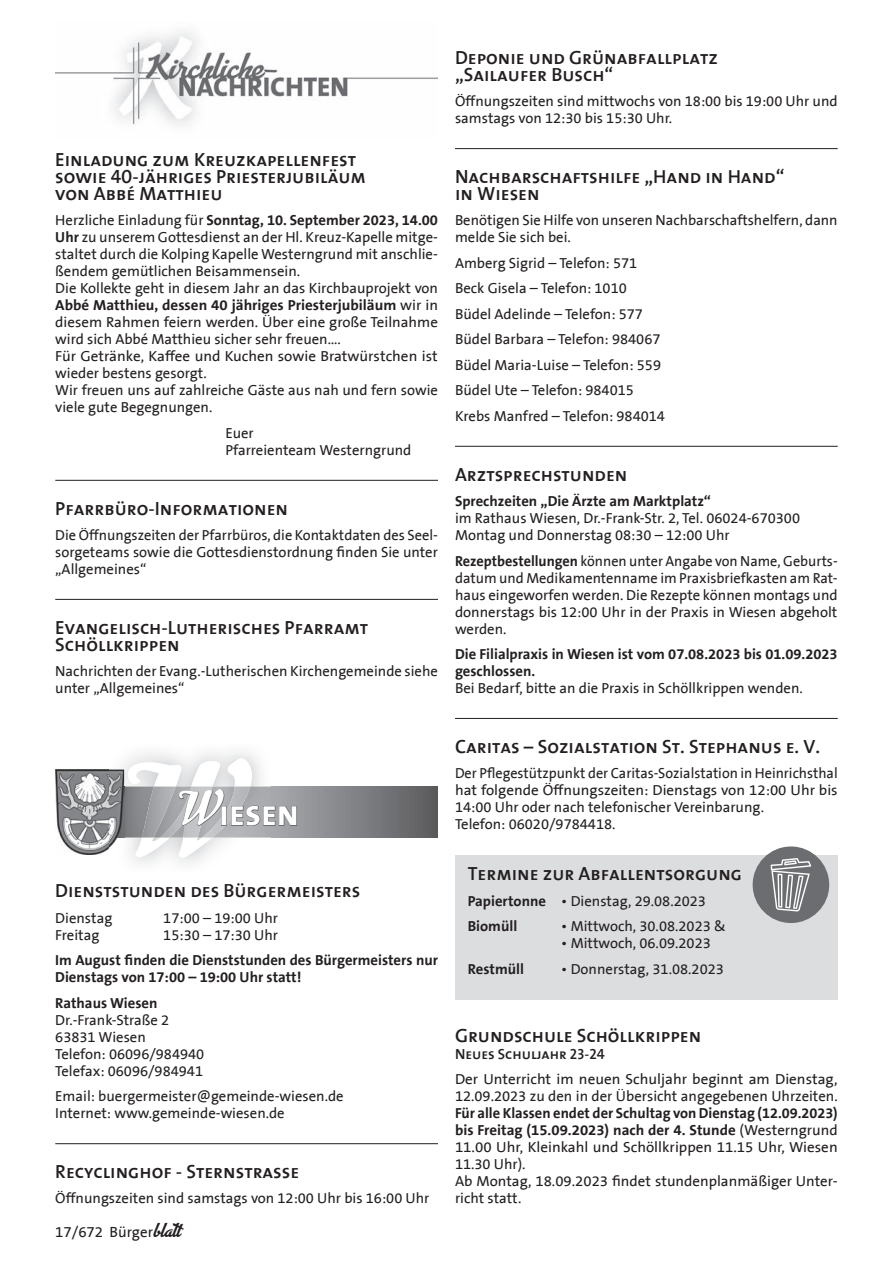
<style>
.page{position:relative;width:893px;height:1263px;background:#fff}
.page>*{position:absolute;margin:0;border:0;box-sizing:border-box;transform-origin:0 0}
.t1{font:800 27.75px "The Sans B8";letter-spacing:.04em;color:#fff;scale:1.08 1}
.t2{font:19.2px/17px "The Sans Semi Bold Caps";color:#231f20}
.t3{font:15px "The Sans B5 Plain";color:#231f20}
.t4{font:14.7px/17px "The Sans B5 Plain";color:#231f20}
.t5{font:700 14.7px/17px "The Sans B7";color:#231f20}
.t6{font:14.7px "The Sans Semi Bold Caps";color:#231f20}
.s1{font-family:"The Sans B5 Plain";font-weight:400}
.s2{font-family:"The Sans B7";font-weight:700}
.s3{font-family:"Advertising Script";font-weight:700;font-size:40.5px}
.s4{font-family:"Advertising Script";font-weight:700;font-size:16.5px}
</style>
<div class="page">
<hr style="left:455px;top:148px;width:383px;height:1px;background:#231f20">
<hr style="left:455px;top:446px;width:383px;height:1px;background:#231f20">
<hr style="left:455px;top:718px;width:383px;height:1px;background:#231f20">
<div style="left:455px;top:855px;width:383px;height:144px;background:#dcdddf"></div>
<div style="left:753px;top:846px;width:76px;height:77px;background:#6c6d70;border-radius:50%"></div>
<svg style="left:771px;top:858px;width:40px;height:53px"></svg>
<hr style="left:55px;top:480px;width:383px;height:1px;background:#231f20">
<hr style="left:55px;top:599px;width:383px;height:1px;background:#231f20">
<hr style="left:55px;top:1143px;width:383px;height:1px;background:#231f20">
<img style="left:55px;top:31px;width:383px;height:95px">
<img style="left:122px;top:751px;width:133px;height:113px">
<svg style="left:297px;top:786px;width:141px;height:51px;background:#7a7c7f"></svg>
<img style="left:124px;top:786px;width:4px;height:51px">
<svg style="left:128px;top:758px;width:169px;height:100px"></svg>
<img style="left:55px;top:769px;width:69px;height:85px">
<h2 class="t2" style="left:55px;top:150px;width:312px">Einladung zum Kreuzkapellenfest sowie 40-jähriges Priesterjubiläum von Abbé Matthieu</h2>
<p class="t5" style="left:55px;top:212px;width:384px"><span class="s1">Herzliche Einladung für</span> Sonntag, 10. September 2023, 14.00</p>
<p class="t4" style="left:55px;top:229px;width:384px"><span class="s2">Uhr</span> zu unserem Gottesdienst an der Hl. Kreuz-Kapelle mitge&shy;staltet durch die Kolping Kapelle Westerngrund mit anschlie&shy;ßendem gemütlichen Beisammensein.<br>Die Kollekte geht in diesem Jahr an das Kirchbauprojekt von</p>
<p class="t5" style="left:55px;top:297px;width:384px">Abbé Matthieu, dessen 40 jähriges Priesterjubiläum <span class="s1">wir in</span></p>
<p class="t4" style="left:55px;top:315px;width:384px">diesem Rahmen feiern werden. Über eine große Teilnahme wird sich Abbé Matthieu sicher sehr freuen….<br>Für Getränke, Kaffee und Kuchen sowie Bratwürstchen ist wieder bestens gesorgt.<br>Wir freuen uns auf zahlreiche Gäste aus nah und fern sowie viele gute Begegnungen.</p>
<p class="t4" style="left:225px;top:425px;width:188px">Euer<br>Pfarreienteam Westerngrund</p>
<h2 class="t2" style="left:55px;top:499px;width:234px">Pfarrbüro-Informationen</h2>
<p class="t4" style="left:55px;top:527px;width:384px;text-align:justify">Die Öffnungszeiten der Pfarrbüros, die Kontaktdaten des Seel&shy;sorgeteams sowie die Gottesdienstordnung finden Sie unter „Allgemeines“</p>
<h2 class="t2" style="left:55px;top:618px;width:314px">Evangelisch-Lutherisches Pfarramt<br>Schöllkrippen</h2>
<p class="t4" style="left:55px;top:663px;width:384px">Nachrichten der Evang.-Lutherischen Kirchengemeinde siehe unter „Allgemeines“</p>
<h1 class="t1" style="left:183px;top:801px;width:108px"><span class="s3">W</span>IESEN</h1>
<h2 class="t2" style="left:55px;top:882px;width:307px">Dienststunden des Bürgermeisters</h2>
<p class="t4" style="left:55px;top:910px;width:59px">Dienstag</p>
<p class="t4" style="left:163px;top:910px;width:116px">17:00 – 19:00 Uhr</p>
<p class="t4" style="left:55px;top:927px;width:46px">Freitag</p>
<p class="t4" style="left:163px;top:927px;width:116px">15:30 – 17:30 Uhr</p>
<p class="t5" style="left:55px;top:952px;width:384px">Im August finden die Dienststunden des Bürgermeisters nur<br>Dienstags von 17:00 – 19:00 Uhr statt!</p>
<p class="t5" style="left:55px;top:995px;width:104px">Rathaus Wiesen</p>
<p class="t4" style="left:55px;top:1012px;width:151px">Dr.-Frank-Straße 2<br>63831 Wiesen<br>Telefon: 06096/984940<br>Telefax: 06096/984941</p>
<p class="t4" style="left:55px;top:1088px;width:290px">Email: buergermeister@gemeinde-wiesen.de<br>Internet: www.gemeinde-wiesen.de</p>
<h2 class="t2" style="left:55px;top:1162px;width:246px">Recyclinghof - Sternstrasse</h2>
<p class="t4" style="left:55px;top:1190px;width:376px">Öffnungszeiten sind samstags von 12:00 Uhr bis 16:00 Uhr</p>
<p class="t3" style="left:55px;top:1224px;width:130px">17/672 Bürger<span class="s4">blatt</span></p>
<h2 class="t2" style="left:455px;top:48px;width:264px">Deponie und Grünabfallplatz „Sailaufer Busch“</h2>
<p class="t4" style="left:455px;top:93px;width:384px">Öffnungszeiten sind mittwochs von 18:00 bis 19:00 Uhr und samstags von 12:30 bis 15:30 Uhr.</p>
<h2 class="t2" style="left:455px;top:167px;width:331px">Nachbarschaftshilfe „Hand in Hand“ in Wiesen</h2>
<p class="t4" style="left:455px;top:212px;width:384px">Benötigen Sie Hilfe von unseren Nachbarschaftshelfern, dann melde Sie sich bei.</p>
<p class="t4" style="left:455px;top:251px;width:212px;line-height:25.5px">Amberg Sigrid – Telefon: 571<br>Beck Gisela – Telefon: 1010<br>Büdel Adelinde – Telefon: 577<br>Büdel Barbara – Telefon: 984067<br>Büdel Maria-Luise – Telefon: 559<br>Büdel Ute – Telefon: 984015<br>Krebs Manfred – Telefon: 984014</p>
<h2 class="t2" style="left:455px;top:465px;width:174px">Arztsprechstunden</h2>
<p class="t5" style="left:455px;top:493px;width:258px">Sprechzeiten „Die Ärzte am Marktplatz“</p>
<p class="t4" style="left:455px;top:510px;width:347px">im Rathaus Wiesen, Dr.-Frank-Str. 2, Tel. 06024-670300<br>Montag und Donnerstag 08:30 – 12:00 Uhr</p>
<p class="t4" style="left:455px;top:553px;width:384px;text-align:justify"><span class="s2">Rezeptbestellungen</span> können unter Angabe von Name, Geburts&shy;datum und Medikamentenname im Praxisbriefkasten am Rat&shy;haus eingeworfen werden. Die Rezepte können montags und donnerstags bis 12:00 Uhr in der Praxis in Wiesen abgeholt werden.</p>
<p class="t5" style="left:455px;top:646px;width:384px">Die Filialpraxis in Wiesen ist vom 07.08.2023 bis 01.09.2023 geschlossen.</p>
<p class="t4" style="left:455px;top:680px;width:349px">Bei Bedarf, bitte an die Praxis in Schöllkrippen wenden.</p>
<h2 class="t2" style="left:455px;top:737px;width:366px">Caritas – Sozialstation St. Stephanus e. V.</h2>
<p class="t4" style="left:455px;top:765px;width:384px">Der Pflegestützpunkt der Caritas-Sozialstation in Heinrichsthal hat folgende Öffnungszeiten: Dienstags von 12:00 Uhr bis 14:00 Uhr oder nach telefonischer Vereinbarung.<br>Telefon: 06020/9784418.</p>
<h2 class="t2" style="left:468px;top:865px;width:276px">Termine zur Abfallentsorgung</h2>
<p class="t4" style="left:468px;top:893px;width:240px"><span class="s2">Papiertonne</span> • Dienstag, 29.08.2023</p>
<p class="t5" style="left:468px;top:918px;width:51px">Biomüll</p>
<p class="t4" style="left:561px;top:918px;width:166px">• Mittwoch, 30.08.2023 &amp;</p>
<p class="t4" style="left:561px;top:935px;width:151px">• Mittwoch, 06.09.2023</p>
<p class="t5" style="left:468px;top:961px;width:58px">Restmüll</p>
<p class="t4" style="left:561px;top:961px;width:164px">• Donnerstag, 31.08.2023</p>
<h2 class="t2" style="left:455px;top:1026px;width:248px">Grundschule Schöllkrippen</h2>
<p class="t6" style="left:455px;top:1041px;width:151px">Neues Schuljahr 23-24</p>
<p class="t4" style="left:455px;top:1071px;width:384px">Der Unterricht im neuen Schuljahr beginnt am Dienstag,<br>12.09.2023 zu den in der Übersicht angegebenen Uhrzeiten.</p>
<p class="t5" style="left:455px;top:1105px;width:384px">Für alle Klassen endet der Schultag von Dienstag (12.09.2023) bis Freitag (15.09.2023) nach der 4. Stunde <span class="s1">(Westerngrund</span></p>
<p class="t4" style="left:455px;top:1139px;width:384px">11.00 Uhr, Kleinkahl und Schöllkrippen 11.15 Uhr, Wiesen 11.30 Uhr).<br>Ab Montag, 18.09.2023 findet stundenplanmäßiger Unter&shy;richt statt.</p>
</div>
